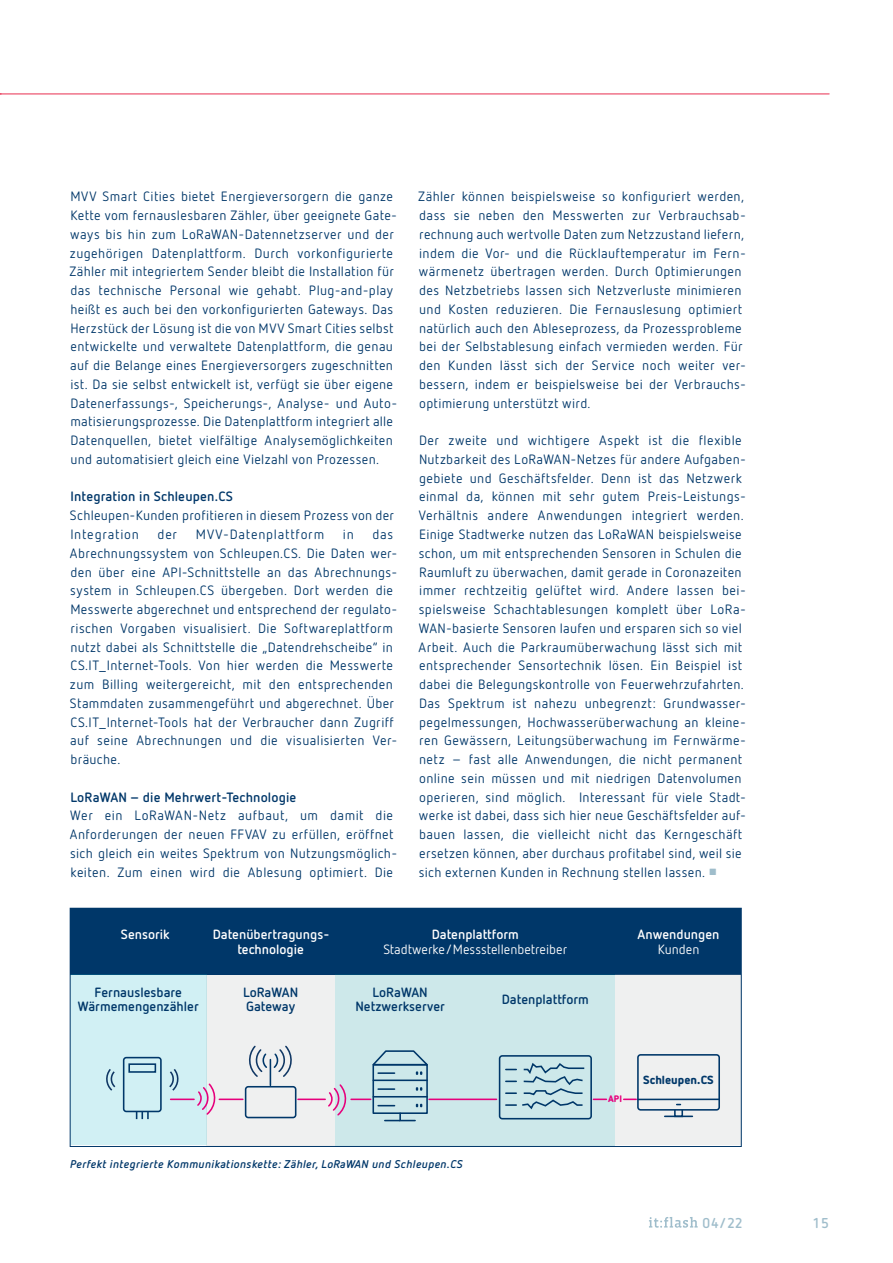
<style>
.page{position:relative;width:893px;height:1263px;background:#fff}
.page>*{position:absolute;margin:0;border:0;box-sizing:border-box;transform-origin:0 0}
.t1{font:700 14.25px "Netto OT";color:#9fbdcb}
.t2{font:13.5px/18.8px "Netto OT";letter-spacing:.025em;color:#003769}
.t3{font:700 13.5px "Netto OT";letter-spacing:.01em;color:#003769}
.t4{font:13.5px "Netto OT";letter-spacing:.065em;color:#003769}
.t5{font:700 13.35px/13.4px "Netto OT";color:#003769;text-align:center}
.t6{font:700 13.35px/15px "Netto OT";color:#fff;text-align:center}
.t7{font:13.35px "Netto OT";color:#fff}
.t8{font:900 11.85px "Netto OT";color:#003769}
.t9{font:italic 700 11.25px "Netto OT";letter-spacing:.03em;color:#003769}
.t10{font:900 9.45px "Netto OT";color:#e6007c}
.s1{font-size:9px;color:#9fbdcb}
</style>
<div class="page">
<svg style="left:649px;top:1217px;width:49px;height:11px"></svg>
<svg style="left:0;top:93px;width:830px;height:2px;background:#f295a6"></svg>
<div style="left:206px;top:970px;width:129px;height:175px;background:#eff0f0"></div>
<div style="left:70px;top:908px;width:671px;height:67px;background:#003769"></div>
<div style="left:70px;top:975px;width:137px;height:170px;background:#d1f0f4"></div>
<div style="left:123px;top:1057px;width:39px;height:55px;border:2px solid #003769;border-radius:3px"></div>
<div style="left:128px;top:1063px;width:28px;height:10px;border:2px solid #003769"></div>
<svg style="left:136px;top:1111px;width:13px;height:8px"></svg>
<svg style="left:169px;top:1069px;width:10px;height:22px"></svg>
<svg style="left:106px;top:1069px;width:10px;height:22px"></svg>
<div style="left:335px;top:974px;width:280px;height:171px;background:#cde8ea"></div>
<svg style="left:370px;top:1050px;width:61px;height:72px"></svg>
<div style="left:499px;top:1055px;width:93px;height:64px;border:2px solid #003769;border-radius:3px"></div>
<svg style="left:506px;top:1063px;width:79px;height:47px"></svg>
<div style="left:615px;top:975px;width:126px;height:170px;background:#eff0f0"></div>
<div style="left:637px;top:1054px;width:83px;height:56px;border:2px solid #003769;border-radius:3px"></div>
<hr style="left:637px;top:1098px;width:83px;height:2px;background:#003769">
<hr style="left:665px;top:1115px;width:27px;height:2px;background:#003769">
<div style="left:674px;top:1109px;width:9px;height:8px;border:2px solid #003769"></div>
<div style="left:245px;top:1086px;width:51px;height:32px;border:2px solid #003769;border-radius:3px"></div>
<svg style="left:249px;top:1045px;width:43px;height:40px"></svg>
<svg style="left:197px;top:1082px;width:19px;height:34px"></svg>
<svg style="left:328px;top:1084px;width:19px;height:32px"></svg>
<svg style="left:624px;top:1098px;width:12px;height:2px"></svg>
<svg style="left:593px;top:1098px;width:13px;height:2px"></svg>
<hr style="left:429px;top:1098px;width:67px;height:2px;background:#e6007c">
<hr style="left:351px;top:1098px;width:20px;height:2px;background:#e6007c">
<hr style="left:298px;top:1098px;width:27px;height:2px;background:#e6007c">
<hr style="left:219px;top:1098px;width:24px;height:2px;background:#e6007c">
<hr style="left:171px;top:1098px;width:23px;height:2px;background:#e6007c">
<div style="left:70px;top:908px;width:672px;height:239px;border:1px solid #003769"></div>
<p class="t2" style="left:69px;top:187px;width:329px">MVV Smart Cities bietet Energieversorgern die ganze Kette vom fernauslesbaren Zähler, über geeignete Gate&shy;ways bis hin zum LoRaWAN-Datennetzserver und der zugehörigen Datenplattform. Durch vorkonfigurierte Zähler mit integriertem Sender bleibt die Installation für das technische Personal wie gehabt. Plug-and-play heißt es auch bei den vorkonfigurierten Gateways. Das Herzstück der Lösung ist die von MVV Smart Cities selbst entwickelte und verwaltete Datenplattform, die genau auf die Belange eines Energieversorgers zugeschnitten ist. Da sie selbst entwickelt ist, verfügt sie über eigene Datenerfassungs-, Speicherungs-, Analyse- und Auto&shy;matisierungsprozesse. Die Datenplattform integriert alle Datenquellen, bietet vielfältige Analysemöglichkeiten und automatisiert gleich eine Vielzahl von Prozessen.</p>
<p class="t3" style="left:70px;top:488px;width:164px">Integration in Schleupen.CS</p>
<p class="t2" style="left:70px;top:506px;width:326px">Schleupen-Kunden profitieren in diesem Prozess von der<br>Integration</p>
<p class="t2" style="left:70px;top:525px;width:329px;text-indent:302px">das Abrechnungssystem von Schleupen.CS. Die Daten wer&shy;den über eine API-Schnittstelle an das Abrechnungs&shy;system in Schleupen.CS übergeben. Dort werden die Messwerte abgerechnet und entsprechend der regulato&shy;rischen Vorgaben visualisiert. Die Softwareplattform nutzt dabei als Schnittstelle die „Datendrehscheibe“ in CS.IT_Internet-Tools. Von hier werden die Messwerte zum Billing weitergereicht, mit den entsprechenden Stammdaten zusammengeführt und abgerechnet. Über CS.IT_Internet-Tools hat der Verbraucher dann Zugriff auf seine Abrechnungen und die visualisierten Ver&shy;bräuche.</p>
<p class="t3" style="left:70px;top:788px;width:228px">LoRaWAN – die Mehrwert-Technologie</p>
<p class="t2" style="left:70px;top:806px;width:329px">Wer ein LoRaWAN-Netz aufbaut, um damit die Anforderungen der neuen FFVAV zu erfüllen, eröffnet sich gleich ein weites Spektrum von Nutzungsmöglich&shy;keiten. Zum einen wird die Ablesung optimiert. Die</p>
<p class="t2" style="left:158px;top:525px;width:21px">der</p>
<p class="t4" style="left:196px;top:526px;width:130px">MVV-Datenplattform</p>
<p class="t2" style="left:343px;top:525px;width:12px">in</p>
<p class="t2" style="left:418px;top:187px;width:329px">Zähler können beispielsweise so konfiguriert werden, dass sie neben den Messwerten zur Verbrauchsab&shy;rechnung auch wertvolle Daten zum Netzzustand liefern, indem die Vor- und die Rücklauftemperatur im Fern&shy;wärmenetz übertragen werden. Durch Optimierungen des Netzbetriebs lassen sich Netzverluste minimieren und Kosten reduzieren. Die Fernauslesung optimiert natürlich auch den Ableseprozess, da Prozessprobleme bei der Selbstablesung einfach vermieden werden. Für den Kunden lässt sich der Service noch weiter ver&shy;bessern, indem er beispielsweise bei der Verbrauchs&shy;optimierung unterstützt wird.</p>
<p class="t2" style="left:419px;top:431px;width:329px">Der zweite und wichtigere Aspekt ist die flexible Nutzbarkeit des LoRaWAN-Netzes für andere Aufgaben&shy;gebiete und Geschäftsfelder. Denn ist das Netzwerk einmal da, können mit sehr gutem Preis-Leistungs-Verhältnis andere Anwendungen integriert werden.<br>Einige Stadtwerke nutzen das LoRaWAN beispielsweise schon, um mit entsprechenden Sensoren in Schulen die Raumluft zu überwachen, damit gerade in Coronazeiten immer rechtzeitig gelüftet wird. Andere lassen bei&shy;spielsweise Schachtablesungen komplett über LoRa-WAN-basierte Sensoren laufen und ersparen sich so viel Arbeit. Auch die Parkraumüberwachung lässt sich mit entsprechender Sensortechnik lösen. Ein Beispiel ist dabei die Belegungskontrolle von Feuerwehrzufahrten.<br>Das Spektrum ist nahezu unbegrenzt: Grundwasser&shy;pegelmessungen, Hochwasserüberwachung an kleine&shy;ren Gewässern, Leitungsüberwachung im Fernwärme&shy;netz – fast alle Anwendungen, die nicht permanent online sein müssen und mit niedrigen Datenvolumen operieren, sind möglich. Interessant für viele Stadt&shy;werke ist dabei, dass sich hier neue Geschäftsfelder auf&shy;bauen lassen, die vielleicht nicht das Kerngeschäft ersetzen können, aber durchaus profitabel sind, weil sie sich externen Kunden in Rechnung stellen lassen. <span class="s1">■</span></p>
<p class="t6" style="left:121px;top:926px;width:50px">Sensorik</p>
<p class="t5" style="left:78px;top:986px;width:122px">Fernauslesbare<br>Wärmemengenzähler</p>
<p class="t6" style="left:213px;top:926px;width:118px">Datenübertragungs&shy;technologie</p>
<p class="t5" style="left:243px;top:986px;width:57px;text-align:left">LoRaWAN<br>Gateway</p>
<p class="t6" style="left:432px;top:926px;width:89px">Datenplattform</p>
<p class="t7" style="left:383px;top:941px;width:185px">Stadtwerke/Messstellenbetreiber</p>
<p class="t5" style="left:355px;top:986px;width:91px">LoRaWAN<br>Netzwerkserver</p>
<p class="t5" style="left:502px;top:992px;width:89px">Datenplattform</p>
<p class="t6" style="left:638px;top:926px;width:83px">Anwendungen</p>
<p class="t7" style="left:658px;top:941px;width:43px">Kunden</p>
<p class="t9" style="left:70px;top:1156px;width:394px">Perfekt integrierte Kommunikationskette: Zähler, LoRaWAN und Schleupen.CS</p>
<p class="t10" style="left:608px;top:1093px;width:15px">API</p>
<p class="t8" style="left:643px;top:1072px;width:72px">Schleupen.CS</p>
<p class="t1" style="left:702px;top:1213px;width:42px">04/22</p>
<p class="t1" style="left:813px;top:1214px;width:18px">15</p>
</div>
